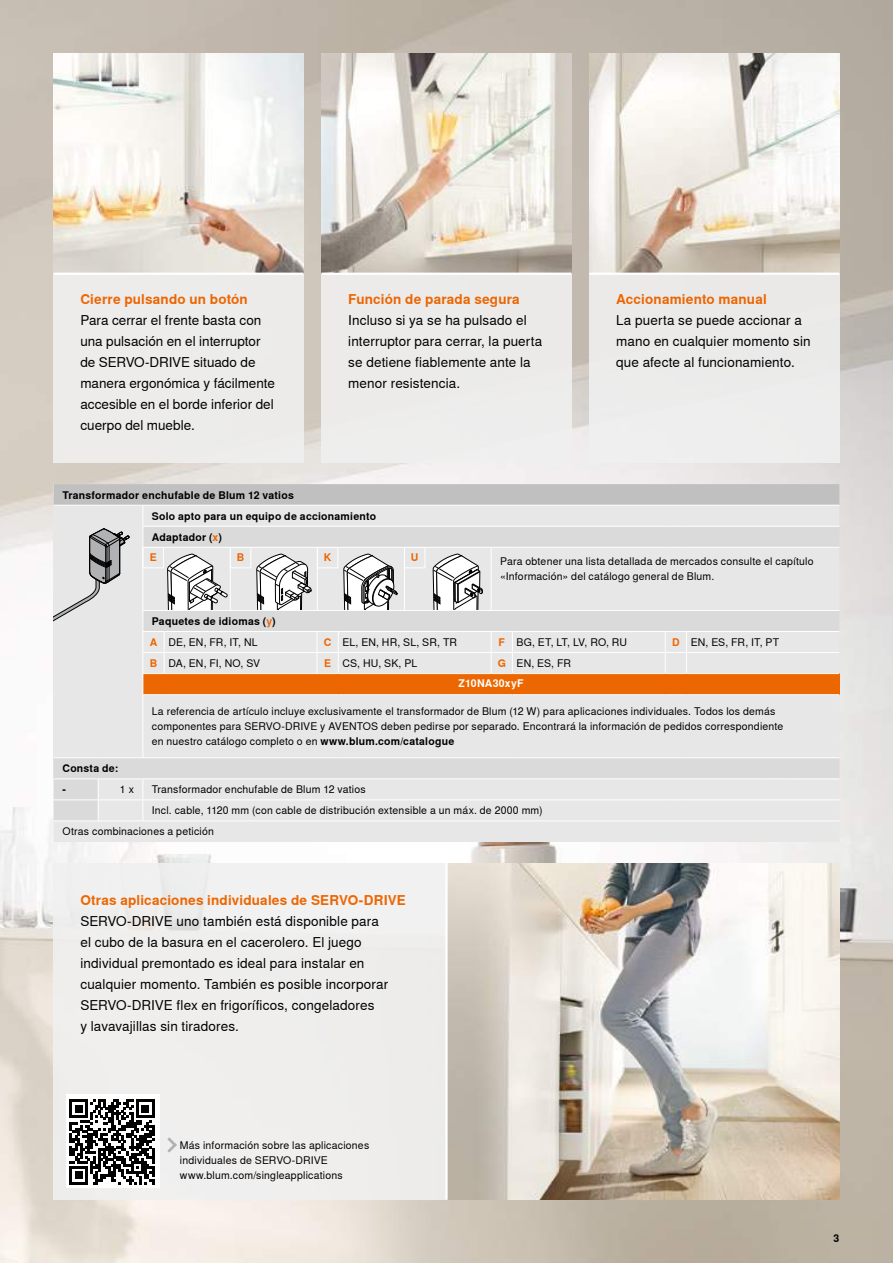
<style>
.page{position:relative;width:893px;height:1263px;background:#fff}
.page>*{position:absolute;margin:0;border:0;box-sizing:border-box;transform-origin:0 0}
.t1{font:13.5px/21px "Nimbus Sans Global";letter-spacing:.01em;color:#000}
.t2{font:700 13.5px "Nimbus Sans Global";letter-spacing:.015em;color:#ec6602}
.t3{font:10.5px/15px "Nimbus Sans Global";letter-spacing:.02em;color:#000}
.t4{font:700 10.5px/21px "Nimbus Sans Global";letter-spacing:.02em;color:#000}
.t5{font:700 10.5px/20.4px "Nimbus Sans Global";letter-spacing:.015em;color:#fff}
.t6{font:700 10.5px "Nimbus Sans Global";color:#ec6602}
.s1{color:#ec6602}
.s2{font-weight:700;color:#ec6602}
.s3{font-weight:400;color:#000}
.s4{font-weight:700}
</style>
<div class="page">
<img style="left:0;top:0;width:893px;height:1263px">
<div style="left:54px;top:274px;width:250px;height:189px;background:#f0f0f0"></div>
<div style="left:321px;top:274px;width:250px;height:189px;background:#f0f0f0"></div>
<div style="left:589px;top:274px;width:250px;height:189px;background:#ebeae9"></div>
<img style="left:54px;top:54px;width:250px;height:219px">
<img style="left:321px;top:54px;width:250px;height:219px">
<img style="left:589px;top:54px;width:250px;height:219px">
<div style="left:54px;top:863px;width:446px;height:337px;background:#f0f0f0"></div>
<img style="left:448px;top:863px;width:392px;height:337px">
<div style="left:66px;top:1094px;width:93px;height:94px;background:#fff"></div>
<svg style="left:70px;top:1099px;width:84px;height:85px"></svg>
<svg style="left:167px;top:1137px;width:10px;height:15px"></svg>
<div style="left:54px;top:821px;width:785px;height:21px;background:#e7e7e7"></div>
<svg style="left:54px;top:730px;width:785px;height:90px;fill:#e7e7e7"></svg>
<hr style="left:54px;top:273px;width:250px;height:2px;background:#fff">
<hr style="left:321px;top:273px;width:250px;height:2px;background:#fff">
<hr style="left:589px;top:273px;width:250px;height:2px;background:#fff">
<hr style="left:445px;top:863px;width:3px;height:337px;background:#fff">
<hr style="left:142px;top:695px;width:1px;height:62px;background:#fff">
<svg style="left:54px;top:400px;width:785px;height:330px"></svg>
<hr style="left:686px;top:694px;width:153px;height:1px;background:#fff">
<hr style="left:54px;top:757px;width:44px;height:1px;background:#fff">
<hr style="left:98px;top:757px;width:45px;height:1px;background:#fff">
<svg style="left:143px;top:757px;width:21px;height:1px"></svg>
<hr style="left:164px;top:757px;width:153px;height:1px;background:#fff">
<svg style="left:317px;top:757px;width:21px;height:1px"></svg>
<hr style="left:338px;top:757px;width:153px;height:1px;background:#fff">
<svg style="left:491px;top:757px;width:21px;height:1px"></svg>
<hr style="left:512px;top:757px;width:153px;height:1px;background:#fff">
<svg style="left:665px;top:757px;width:21px;height:1px"></svg>
<hr style="left:686px;top:757px;width:153px;height:1px;background:#fff">
<hr style="left:54px;top:778px;width:44px;height:1px;background:#fff">
<hr style="left:98px;top:778px;width:45px;height:1px;background:#fff">
<hr style="left:164px;top:778px;width:153px;height:1px;background:#fff">
<svg style="left:317px;top:778px;width:21px;height:1px"></svg>
<hr style="left:338px;top:778px;width:153px;height:1px;background:#fff">
<svg style="left:491px;top:778px;width:21px;height:1px"></svg>
<hr style="left:512px;top:778px;width:153px;height:1px;background:#fff">
<svg style="left:665px;top:778px;width:21px;height:1px"></svg>
<hr style="left:686px;top:778px;width:153px;height:1px;background:#fff">
<hr style="left:54px;top:799px;width:44px;height:1px;background:#fff">
<hr style="left:98px;top:799px;width:45px;height:1px;background:#fff">
<svg style="left:98px;top:779px;width:1px;height:41px"></svg>
<hr style="left:164px;top:799px;width:153px;height:1px;background:#fff">
<svg style="left:317px;top:799px;width:21px;height:1px"></svg>
<hr style="left:338px;top:799px;width:153px;height:1px;background:#fff">
<svg style="left:491px;top:799px;width:21px;height:1px"></svg>
<hr style="left:512px;top:799px;width:153px;height:1px;background:#fff">
<svg style="left:665px;top:799px;width:21px;height:1px"></svg>
<hr style="left:686px;top:799px;width:153px;height:1px;background:#fff">
<hr style="left:54px;top:820px;width:44px;height:1px;background:#fff">
<hr style="left:98px;top:820px;width:45px;height:1px;background:#fff">
<svg style="left:142px;top:778px;width:22px;height:43px"></svg>
<hr style="left:164px;top:820px;width:153px;height:1px;background:#fff">
<svg style="left:317px;top:820px;width:21px;height:1px"></svg>
<hr style="left:338px;top:820px;width:153px;height:1px;background:#fff">
<svg style="left:491px;top:820px;width:21px;height:1px"></svg>
<hr style="left:512px;top:820px;width:153px;height:1px;background:#fff">
<svg style="left:665px;top:820px;width:21px;height:1px"></svg>
<hr style="left:686px;top:820px;width:153px;height:1px;background:#fff">
<p class="t2" style="left:80px;top:292px;width:169px">Cierre pulsando un botón</p>
<p class="t1" style="left:80px;top:310px;width:196px">Para cerrar el frente basta con una pulsación en el interruptor de SERVO-DRIVE situado de manera ergonómica y fácilmente accesible en el borde inferior del cuerpo del mueble.</p>
<p class="t2" style="left:348px;top:292px;width:173px">Función de parada segura</p>
<p class="t1" style="left:348px;top:310px;width:196px">Incluso si ya se ha pulsado el interruptor para cerrar, la puerta se detiene fiablemente ante la menor resistencia.</p>
<p class="t4" style="left:152px;top:484px;width:226px;text-indent:-89px">Transformador enchufable de Blum 12 vatios<br>Solo apto para un equipo de accionamiento<br>Adaptador (<span class="s1">x</span>)</p>
<p class="t2" style="left:616px;top:292px;width:152px">Accionamiento manual</p>
<p class="t1" style="left:616px;top:310px;width:196px">La puerta se puede accionar a mano en cualquier momento sin que afecte al funcionamiento.</p>
<p class="t6" style="left:150px;top:552px;width:8px">E</p>
<p class="t6" style="left:237px;top:552px;width:9px">B</p>
<p class="t6" style="left:324px;top:552px;width:9px">K</p>
<p class="t6" style="left:411px;top:552px;width:9px">U</p>
<p class="t4" style="left:152px;top:611px;width:125px">Paquetes de idiomas (<span class="s1">y</span>)</p>
<p class="t3" style="left:500px;top:553px;width:315px">Para obtener una lista detallada de mercados consulte el capítulo «Información» del catálogo general de Blum.</p>
<p class="t3" style="left:150px;top:635px;width:109px"><span class="s2">A</span> DE, EN, FR, IT, NL</p>
<p class="t3" style="left:324px;top:635px;width:135px"><span class="s2">C</span> EL, EN, HR, SL, SR, TR</p>
<p class="t3" style="left:499px;top:635px;width:130px"><span class="s2">F</span> BG, ET, LT, LV, RO, RU</p>
<p class="t3" style="left:672px;top:635px;width:109px"><span class="s2">D</span> EN, ES, FR, IT, PT</p>
<p class="t3" style="left:150px;top:656px;width:112px"><span class="s2">B</span> DA, EN, FI, NO, SV</p>
<p class="t3" style="left:324px;top:656px;width:95px"><span class="s2">E</span> CS, HU, SK, PL</p>
<p class="t5" style="left:459px;top:653px;width:114px;text-indent:39px"><span class="s1">G</span> <span class="s3">EN, ES, FR<br></span>Z10NA30xyF</p>
<p class="t4" style="left:63px;top:758px;width:57px">Consta de:</p>
<p class="t4" style="left:63px;top:779px;width:5px">-</p>
<p class="t3" style="left:120px;top:782px;width:16px">1 x</p>
<p class="t3" style="left:152px;top:704px;width:633px">La referencia de artículo incluye exclusivamente el transformador de Blum (12 W) para aplicaciones individuales. Todos los demás componentes para SERVO-DRIVE y AVENTOS deben pedirse por separado. Encontrará la información de pedidos correspondiente en nuestro catálogo completo o en <span class="s4">www.blum.com/catalogue</span></p>
<p class="t3" style="left:152px;top:782px;width:215px">Transformador enchufable de Blum 12 vatios</p>
<p class="t3" style="left:63px;top:800px;width:481px;line-height:21px;text-indent:89px">Incl. cable, 1120 mm (con cable de distribución extensible a un máx. de 2000 mm)<br>Otras combinaciones a petición</p>
<p class="t2" style="left:80px;top:892px;width:327px">Otras aplicaciones individuales de SERVO-DRIVE</p>
<p class="t1" style="left:80px;top:911px;width:309px">SERVO-DRIVE uno también está disponible para el cubo de la basura en el cacerolero. El juego individual premontado es ideal para instalar en cualquier momento. También es posible incorporar SERVO-DRIVE flex en frigoríficos, congeladores<br>y lavavajillas sin tiradores.</p>
<p class="t3" style="left:180px;top:1138px;width:191px">Más información sobre las aplicaciones individuales de SERVO-DRIVE www.blum.com/singleapplications</p>
<p class="t4" style="left:833px;top:1228px;width:7px">3</p>
</div>
